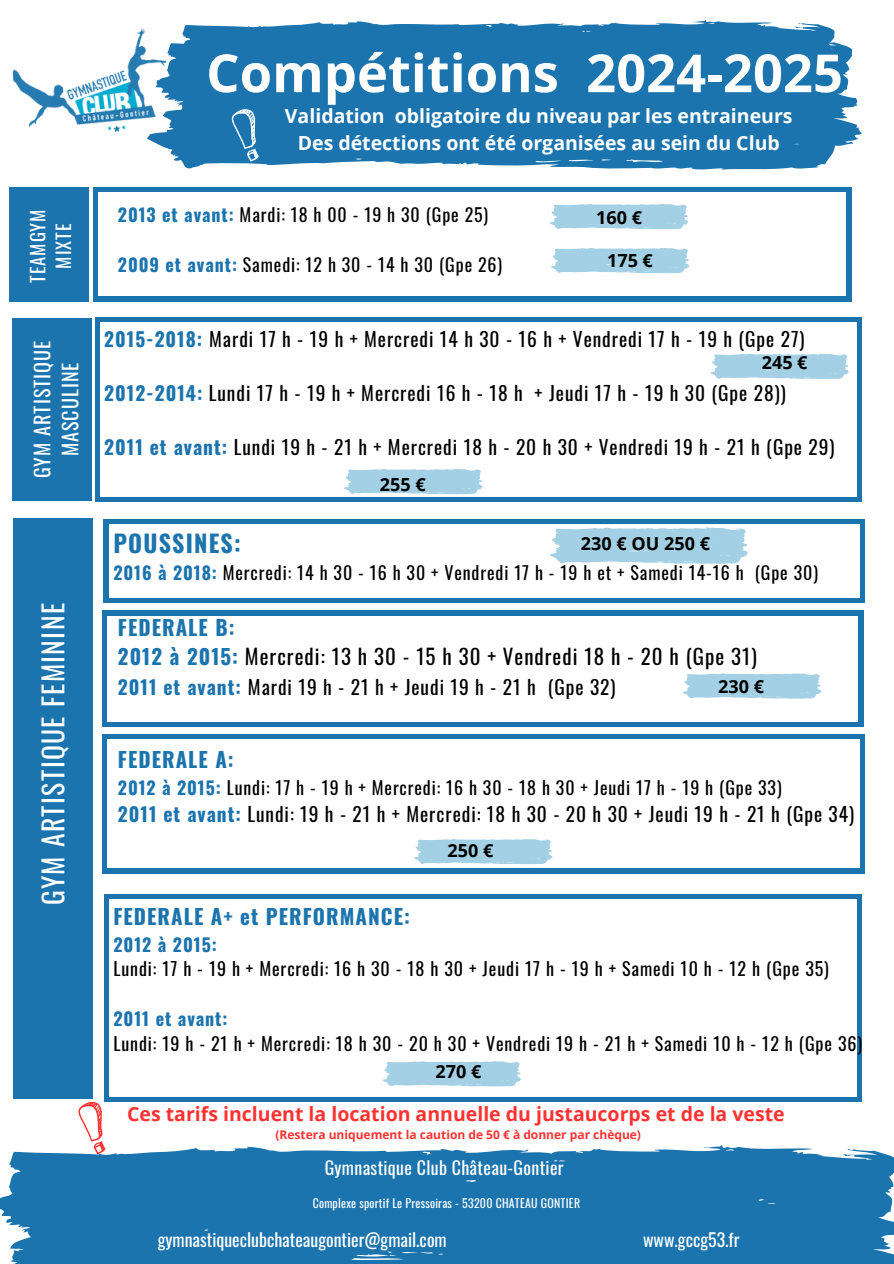
<style>
.page{position:relative;width:894px;height:1264px;background:#fff}
.page>*{position:absolute;margin:0;border:0;box-sizing:border-box;transform-origin:0 0}
.t1{font:57.15px "Oswald";letter-spacing:.05em;color:#fff}
.t2{font:700 52.5px "Open Sans";color:#fff}
.t3{font:27.6px "Oswald";letter-spacing:.05em;color:#fff}
.t4{font:700 23.85px "Oswald";letter-spacing:.05em;color:#1b74ae}
.t5{font:20.85px/29.2px "Oswald";letter-spacing:.05em;color:#000}
.t6{font:700 20.85px "Oswald";letter-spacing:.05em;color:#1b74ae}
.t7{font:20.1px/28.2px "Oswald";letter-spacing:.05em;color:#fff;text-align:center}
.t8{font:700 19.5px/27px "Open Sans";color:#fff;text-align:center}
.t9{font:700 19.5px "Open Sans";color:#ff3131}
.t10{font:19.35px "Oswald";letter-spacing:.05em;color:#000}
.t11{font:18.6px "Oswald";letter-spacing:.05em;color:#fff}
.t12{font:18px "Oswald";letter-spacing:.05em;color:#000}
.t13{font:700 18px "Open Sans";color:#000}
.t14{font:700 18px "Oswald";letter-spacing:.05em;color:#1b74ae}
.t15{font:17.85px "Oswald";letter-spacing:.05em;color:#000}
.t16{font:17.85px "Oswald";color:#fff}
.t17{font:17.85px "Oswald";letter-spacing:.02em;color:#fff}
.t18{font:700 12px "Open Sans";color:#ff3131}
.t19{font:11.85px "Oswald";letter-spacing:.02em;color:#fff}
.s1{font-weight:700;color:#1b74ae}
</style>
<div class="page">
<svg style="left:182px;top:20px;width:653px;height:18px;fill:#1b74ae"></svg>
<div style="left:9px;top:187px;width:80px;height:115px;background:#1b74ae"></div>
<div style="left:93px;top:187px;width:758px;height:114px;background:#1b74ae"></div>
<div style="left:99px;top:192px;width:746px;height:104px;background:#fff"></div>
<svg style="left:0;top:1145px;width:893px;height:118px;background:#2a7db3"></svg>
<img style="left:13px;top:28px;width:134px;height:104px">
<div style="left:12px;top:318px;width:80px;height:182px;background:#1b74ae"></div>
<div style="left:95px;top:317px;width:766px;height:185px;background:#1b74ae"></div>
<div style="left:100px;top:322px;width:755px;height:174px;background:#fff"></div>
<svg style="left:147px;top:38px;width:714px;height:131px;background:#2c7eb4"></svg>
<svg style="left:551px;top:248px;width:138px;height:25px;background:#abd4e6"></svg>
<div style="left:104px;top:519px;width:760px;height:84px;background:#1b74ae"></div>
<div style="left:109px;top:524px;width:750px;height:73px;background:#fff"></div>
<svg style="left:550px;top:527px;width:197px;height:37px;background:#aed5e7"></svg>
<svg style="left:344px;top:468px;width:138px;height:26px;background:#aed5e7"></svg>
<div style="left:13px;top:517px;width:80px;height:581px;background:#1b74ae"></div>
<div style="left:102px;top:733px;width:762px;height:140px;background:#1b74ae"></div>
<div style="left:108px;top:739px;width:751px;height:128px;background:#fff"></div>
<div style="left:104px;top:894px;width:757px;height:207px;background:#1b74ae"></div>
<div style="left:109px;top:899px;width:746px;height:197px;background:#fff"></div>
<svg style="left:382px;top:1061px;width:139px;height:25px;background:#acd4e6"></svg>
<svg style="left:414px;top:839px;width:138px;height:25px;background:#abd4e6"></svg>
<svg style="left:76px;top:1101px;width:33px;height:53px"></svg>
<svg style="left:550px;top:204px;width:138px;height:25px;background:#abd4e6"></svg>
<svg style="left:229px;top:106px;width:34px;height:56px;background:#408abb"></svg>
<svg style="left:710px;top:353px;width:138px;height:26px;background:#aed5e7"></svg>
<div style="left:102px;top:610px;width:761px;height:117px;background:#1b74ae"></div>
<div style="left:108px;top:616px;width:749px;height:105px;background:#fff"></div>
<svg style="left:683px;top:673px;width:138px;height:26px;background:#aed5e7"></svg>
<p class="t11" style="left:23px;top:283px;width:75px;rotate:-90deg">TEAMGYM</p>
<p class="t11" style="left:49px;top:268px;width:46px;rotate:-90deg">MIXTE</p>
<p class="t7" style="left:27px;top:478px;width:139px;rotate:-90deg">GYM ARTISTIQUE<br>MASCULINE</p>
<h4 class="t3" style="left:32px;top:905px;width:303px;rotate:-90deg">GYM ARTISTIQUE FEMININE</h4>
<h6 class="t2" style="left:206px;top:36px;width:638px">Compétitions 2024-2025</h6>
<p class="t1" style="left:271px;top:32px;width:467px">LOISIRS 2023-2024</p>
<p class="t8" style="left:285px;top:102px;width:509px">Validation obligatoire du niveau par les entraineurs<br>Des détections ont été organisées au sein du Club</p>
<p class="t15" style="left:118px;top:201px;width:372px"><span class="s1">2013 et avant:</span> Mardi: 18 h 00 - 19 h 30 (Gpe 25)</p>
<p class="t15" style="left:118px;top:250px;width:385px"><span class="s1">2009 et avant:</span> Samedi: 12 h 30 - 14 h 30 (Gpe 26)</p>
<p class="t13" style="left:596px;top:204px;width:47px">160 €</p>
<p class="t13" style="left:607px;top:248px;width:47px">175 €</p>
<h5 class="t10" style="left:104px;top:323px;width:701px"><span class="s1">2015-2018:</span> Mardi 17 h - 19 h + Mercredi 14 h 30 - 16 h + Vendredi 17 h - 19 h (Gpe 27)</h5>
<h1 class="t10" style="left:104px;top:377px;width:682px"><span class="s1">2012-2014:</span> Lundi 17 h - 19 h + Mercredi 16 h - 18 h + Jeudi 17 h - 19 h 30 (Gpe 28))</h1>
<h2 class="t10" style="left:104px;top:431px;width:731px"><span class="s1">2011 et avant:</span> Lundi 19 h - 21 h + Mercredi 18 h - 20 h 30 + Vendredi 19 h - 21 h (Gpe 29)</h2>
<p class="t13" style="left:761px;top:350px;width:47px">245 €</p>
<p class="t13" style="left:380px;top:472px;width:47px">255 €</p>
<h6 class="t4" style="left:113px;top:524px;width:129px">POUSSINES:</h6>
<h6 class="t15" style="left:113px;top:558px;width:706px"><span class="s1">2016 à 2018:</span> Mercredi: 14 h 30 - 16 h 30 + Vendredi 17 h - 19 h et + Samedi 14-16 h (Gpe 30)</h6>
<p class="t13" style="left:580px;top:531px;width:130px">230 € OU 250 €</p>
<p class="t5" style="left:118px;top:612px;width:640px"><span class="s1">FEDERALE B:<br>2012 à 2015:</span> Mercredi: 13 h 30 - 15 h 30 + Vendredi 18 h - 20 h (Gpe 31)</p>
<p class="t10" style="left:118px;top:671px;width:499px"><span class="s1">2011 et avant:</span> Mardi 19 h - 21 h + Jeudi 19 h - 21 h (Gpe 32)</p>
<p class="t13" style="left:718px;top:673px;width:47px">230 €</p>
<p class="t6" style="left:118px;top:743px;width:117px">FEDERALE A:</p>
<p class="t15" style="left:118px;top:773px;width:665px"><span class="s1">2012 à 2015:</span> Lundi: 17 h - 19 h + Mercredi: 16 h 30 - 18 h 30 + Jeudi 17 h - 19 h (Gpe 33)</p>
<p class="t10" style="left:118px;top:799px;width:737px"><span class="s1">2011 et avant:</span> Lundi: 19 h - 21 h + Mercredi: 18 h 30 - 20 h 30 + Jeudi 19 h - 21 h (Gpe 34)</p>
<p class="t13" style="left:447px;top:838px;width:47px">250 €</p>
<p class="t6" style="left:113px;top:899px;width:298px">FEDERALE A+ et PERFORMANCE:</p>
<p class="t14" style="left:113px;top:930px;width:105px">2012 à 2015:</p>
<p class="t12" style="left:113px;top:954px;width:716px">Lundi: 17 h - 19 h + Mercredi: 16 h 30 - 18 h 30 + Jeudi 17 h - 19 h + Samedi 10 h - 12 h (Gpe 35)</p>
<p class="t14" style="left:113px;top:1004px;width:116px">2011 et avant:</p>
<p class="t12" style="left:113px;top:1029px;width:750px">Lundi: 19 h - 21 h + Mercredi: 18 h 30 - 20 h 30 + Vendredi 19 h - 21 h + Samedi 10 h - 12 h (Gpe 36)</p>
<p class="t13" style="left:435px;top:1058px;width:47px">270 €</p>
<h6 class="t9" style="left:127px;top:1099px;width:659px">Ces tarifs incluent la location annuelle du justaucorps et de la veste</h6>
<h6 class="t18" style="left:275px;top:1125px;width:367px">(Restera uniquement la caution de 50 € à donner par chèque)</h6>
<p class="t17" style="left:324px;top:1153px;width:240px">Gymnastique Club Château-Gontier</p>
<p class="t19" style="left:312px;top:1193px;width:269px">Complexe sportif Le Pressoiras - 53200 CHATEAU GONTIER</p>
<p class="t16" style="left:158px;top:1225px;width:290px">gymnastiqueclubchateaugontier@gmail.com</p>
<p class="t16" style="left:643px;top:1225px;width:98px">www.gccg53.fr</p>
</div>
